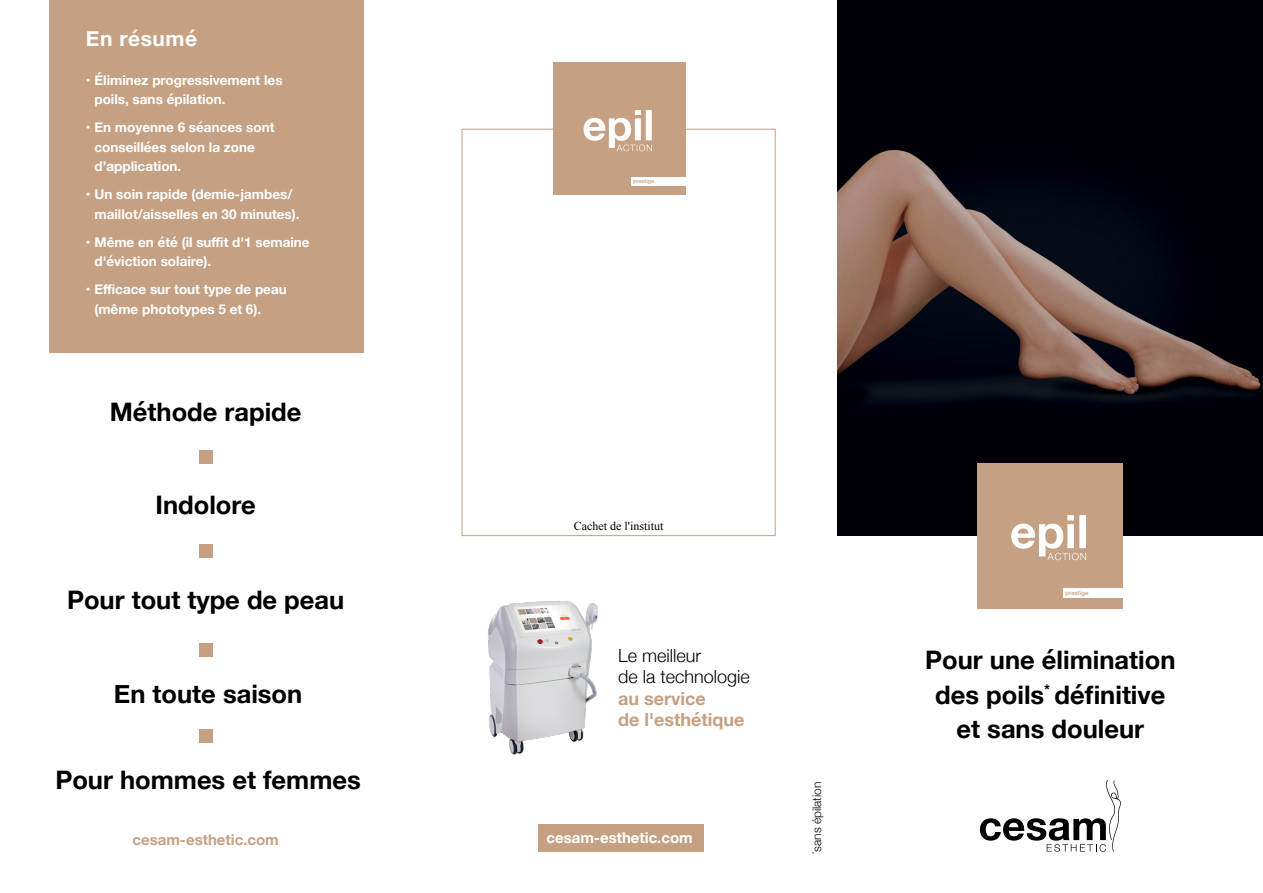
<style>
.page{position:relative;width:1263px;height:893px;background:#fff}
.page>*{position:absolute;margin:0;border:0;box-sizing:border-box;transform-origin:0 0}
.t1{font:700 25.5px/34.5px "Helvetica Neue";color:#000;text-align:center}
.t2{font:700 21px "Helvetica Neue";letter-spacing:.025em;color:#fff}
.t3{font:300 18px/21.6px "Helvetica Neue";color:#000}
.t4{font:700 18px/21.6px "Helvetica Neue";color:#c5a083}
.t5{font:700 15px "Helvetica Neue";color:#fff}
.t6{font:700 15px "Helvetica Neue";color:#c5a083}
.t7{font:700 13.5px/19.5px "Helvetica Neue";color:#fff}
.t8{font:12px "Times New Roman";color:#000}
.t9{font:300 12px "Helvetica Neue";color:#000}
.t10{font:500 6.15px "Helvetica Neue";color:#c5a083}
.t11{font:500 5.55px "Helvetica Neue";color:#c5a083}
</style>
<div class="page">
<div style="left:462px;top:129px;width:313px;height:407px;border:1px solid #c5a083"></div>
<img style="left:838px;top:0;width:425px;height:536px">
<div style="left:538px;top:824px;width:166px;height:27px;background:#c5a083"></div>
<div style="left:49px;top:0;width:315px;height:353px;background:#c5a083"></div>
<div style="left:200px;top:450px;width:13px;height:13px;background:#c5a083"></div>
<div style="left:200px;top:545px;width:13px;height:13px;background:#c5a083"></div>
<div style="left:200px;top:644px;width:13px;height:13px;background:#c5a083"></div>
<div style="left:200px;top:730px;width:13px;height:13px;background:#c5a083"></div>
<img style="left:488px;top:601px;width:111px;height:154px">
<svg style="left:980px;top:780px;width:141px;height:72px"></svg>
<div style="left:978px;top:463px;width:145px;height:145px;background:#c5a083"></div>
<svg style="left:1011px;top:515px;width:75px;height:45px"></svg>
<div style="left:1063px;top:588px;width:60px;height:10px;background:#fff"></div>
<div style="left:553px;top:63px;width:133px;height:132px;background:#c5a083"></div>
<svg style="left:583px;top:110px;width:69px;height:41px"></svg>
<div style="left:631px;top:177px;width:55px;height:9px;background:#fff"></div>
<h2 class="t2" style="left:86px;top:22px;width:113px">En résumé</h2>
<p class="t7" style="left:94px;top:71px;width:190px;text-indent:-8px">• Éliminez progressivement les poils, sans épilation.</p>
<p class="t7" style="left:94px;top:118px;width:182px;text-indent:-8px">• En moyenne 6 séances sont conseillées selon la zone d’application.</p>
<p class="t7" style="left:94px;top:185px;width:207px;text-indent:-8px">• Un soin rapide (demie-jambes/ maillot/aisselles en 30 minutes).</p>
<p class="t7" style="left:94px;top:233px;width:217px;text-indent:-8px">• Même en été (il suffit d'1 semaine d'éviction solaire).</p>
<p class="t7" style="left:94px;top:280px;width:194px;text-indent:-8px">• Efficace sur tout type de peau (même phototypes 5 et 6).</p>
<h1 class="t1" style="left:110px;top:395px;width:193px">Méthode rapide</h1>
<h1 class="t1" style="left:156px;top:489px;width:102px">Indolore</h1>
<h1 class="t1" style="left:67px;top:583px;width:279px">Pour tout type de peau</h1>
<h1 class="t1" style="left:114px;top:677px;width:190px">En toute saison</h1>
<h1 class="t1" style="left:55px;top:763px;width:307px">Pour hommes et femmes</h1>
<p class="t6" style="left:132px;top:828px;width:148px">cesam-esthetic.com</p>
<p class="t11" style="left:633px;top:178px;width:23px">prestige</p>
<p class="t8" style="left:574px;top:518px;width:91px">Cachet de l'institut</p>
<h3 class="t3" style="left:618px;top:643px;width:133px">Le meilleur<br>de la technologie</h3>
<h3 class="t4" style="left:618px;top:688px;width:128px">au service<br>de l'esthétique</h3>
<p class="t5" style="left:546px;top:825px;width:148px">cesam-esthetic.com</p>
<p class="t9" style="left:807px;top:854px;width:74px;rotate:-90deg"><sup>*</sup>sans épilation</p>
<p class="t10" style="left:1065px;top:589px;width:25px">prestige</p>
<h1 class="t1" style="left:925px;top:643px;width:252px">Pour une élimination des poils<sup>*</sup> définitive et sans douleur</h1>
</div>
